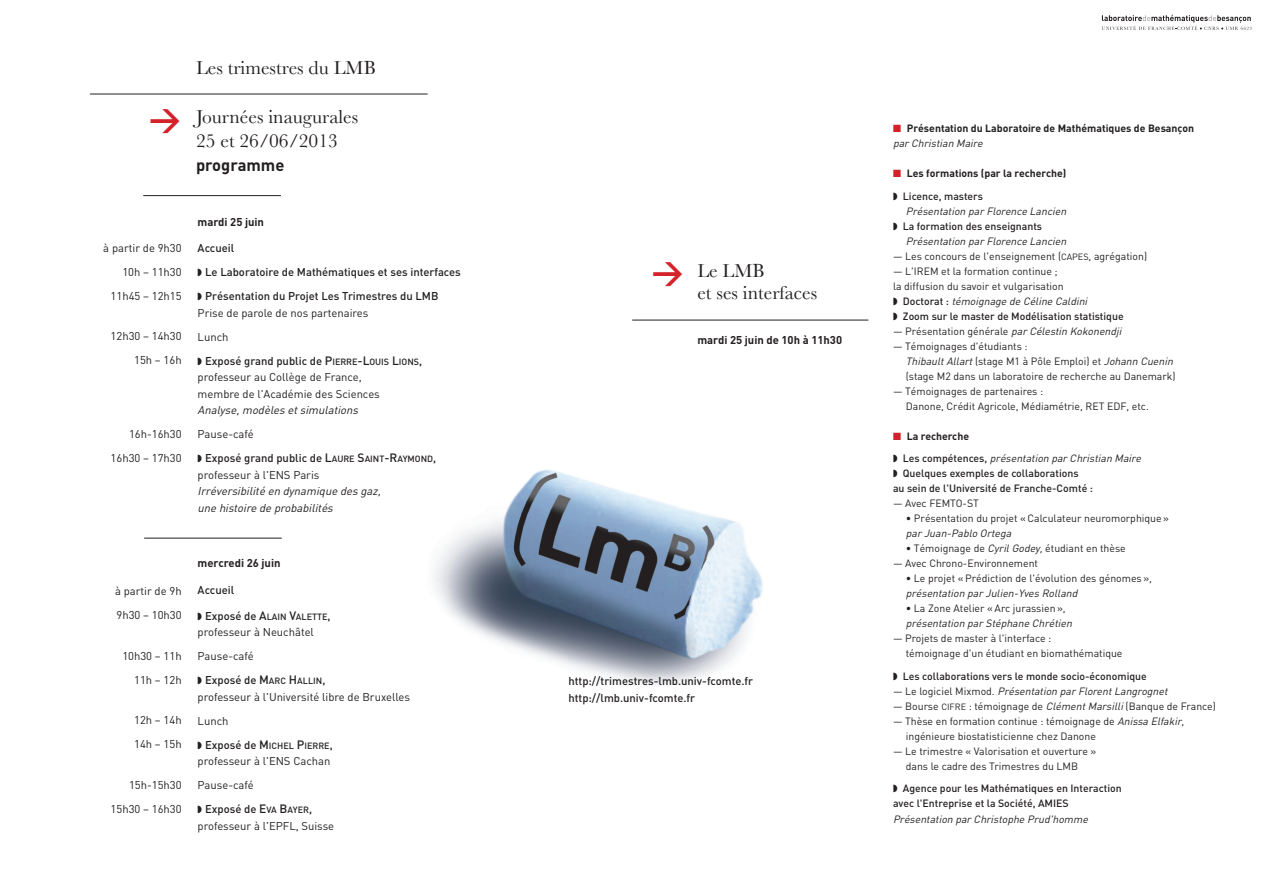
<style>
.page{position:relative;width:1263px;height:893px;background:#fff}
.page>*{position:absolute;margin:0;border:0;box-sizing:border-box;transform-origin:0 0}
.t1{font:700 31.2px "DIN";color:#d32229}
.t2{font:19.5px/22.5px "Baskerville";color:#231f20}
.t3{font:700 16.5px "DIN";color:#231f20}
.t4{font:11.25px/24px "DIN";color:#231f20}
.t5{font:500 11.25px/24px "DIN";color:#231f20}
.t6{font:italic 11.25px/16.5px "DIN";color:#231f20}
.t7{font:700 11.25px "DIN";color:#231f20}
.t8{font:10.5px/15px "DIN";color:#231f20}
.t9{font:500 10.5px/15px "DIN";color:#231f20;text-align:center}
.t10{font:italic 10.5px/22.5px "DIN";color:#231f20}
.t11{font:700 10.5px/15px "DIN";color:#231f20}
.t12{font:500 9px "DIN";color:#231f20}
.s1{font-weight:500}
.s2{font-weight:500;font-size:12px}
.s3{font-weight:500;font-size:9px}
.s4{font-weight:400}
.s5{font-size:12px}
.s6{font-size:9px}
.s7{font-size:11.25px}
.s8{color:#d32229}
.s9{font-weight:400;font-style:italic}
.s10{font-weight:500;font-style:normal}
.s11{font-style:italic}
.s12{font-weight:700;font-style:normal}
.s13{font-style:normal}
.s14{font-size:12px;color:#fff}
</style>
<div class="page">
<img style="left:433px;top:470px;width:330px;height:215px">
<hr style="left:632px;top:320px;width:236px;height:1px;background:#231f20">
<hr style="left:144px;top:538px;width:138px;height:1px;background:#231f20">
<hr style="left:143px;top:195px;width:138px;height:1px;background:#231f20">
<hr style="left:90px;top:94px;width:338px;height:1px;background:#231f20">
<svg style="left:1102px;top:15px;width:149px;height:15px"></svg>
<h1 class="t1" style="left:149px;top:101px;width:33px">&gt;</h1>
<h2 class="t2" style="left:196px;top:56px;width:181px">Les trimestres du LMB</h2>
<h2 class="t2" style="left:196px;top:105px;width:164px;line-height:24px">Journées inaugurales<br>25 et 26/06/2013</h2>
<h3 class="t3" style="left:196px;top:156px;width:90px">programme</h3>
<p class="t4" style="left:103px;top:236px;width:80px;text-align:right">à partir de 9h30<br>10h – 11h30<br>11h45 – 12h15</p>
<p class="t4" style="left:111px;top:324px;width:73px;text-align:right">12h30 – 14h30<br>15h – 16h</p>
<p class="t4" style="left:111px;top:422px;width:73px;text-align:right">16h-16h30<br>16h30 – 17h30</p>
<p class="t7" style="left:198px;top:216px;width:68px">mardi 25 juin</p>
<p class="t5" style="left:205px;top:236px;width:257px;text-indent:-8px">Accueil<br>Le Laboratoire de Mathématiques et ses interfaces<br>Présentation du Projet Les Trimestres du LMB</p>
<p class="t4" style="left:198px;top:301px;width:172px">Prise de parole de nos partenaires<br>Lunch</p>
<p class="t4" style="left:198px;top:352px;width:226px;line-height:16.5px;text-indent:8px"><span class="s1">Exposé grand public de</span> <span class="s2">P</span><span class="s3">IERRE</span><span class="s2">-L</span><span class="s3">OUIS</span> <span class="s2">L</span><span class="s3">IONS</span><span class="s1">, </span>professeur au Collège de France,<br>membre de l'Académie des Sciences</p>
<p class="t6" style="left:198px;top:402px;width:164px">Analyse, modèles et simulations</p>
<p class="t5" style="left:205px;top:422px;width:233px;text-indent:-8px"><span class="s4">Pause-café<br></span>Exposé grand public de <span class="s5">L</span><span class="s6">AURE</span> <span class="s5">S</span><span class="s6">AINT</span><span class="s5">-R</span><span class="s6">AYMOND</span>,</p>
<p class="t4" style="left:198px;top:463px;width:123px">professeur à l'ENS Paris</p>
<p class="t6" style="left:198px;top:483px;width:187px">Irréversibilité en dynamique des gaz, une histoire de probabilités</p>
<p class="t4" style="left:115px;top:579px;width:68px">à partir de 9h<br>9h30 – 10h30</p>
<p class="t4" style="left:122px;top:644px;width:61px;text-align:right">10h30 – 11h<br>11h – 12h</p>
<p class="t4" style="left:134px;top:708px;width:49px">12h – 14h<br>14h – 15h</p>
<p class="t4" style="left:111px;top:773px;width:73px;text-align:right">15h-15h30<br>15h30 – 16h30</p>
<p class="t7" style="left:198px;top:556px;width:84px">mercredi 26 juin</p>
<p class="t5" style="left:198px;top:578px;width:38px">Accueil</p>
<p class="t12" style="left:205px;top:611px;width:127px"><span class="s7">Exposé de</span> <span class="s5">A</span>LAIN <span class="s5">V</span>ALETTE<span class="s7">,</span></p>
<p class="t4" style="left:198px;top:620px;width:118px">professeur à Neuchâtel<br>Pause-café</p>
<p class="t4" style="left:198px;top:672px;width:214px;line-height:16.5px;text-indent:8px"><span class="s1">Exposé de</span> <span class="s2">M</span><span class="s3">ARC</span> <span class="s2">H</span><span class="s3">ALLIN</span><span class="s1">,<br></span>professeur à l'Université libre de Bruxelles</p>
<p class="t4" style="left:198px;top:709px;width:32px">Lunch</p>
<p class="t12" style="left:205px;top:740px;width:129px"><span class="s7">Exposé de</span> <span class="s5">M</span>ICHEL <span class="s5">P</span>IERRE<span class="s7">,</span></p>
<p class="t4" style="left:198px;top:749px;width:134px">professeur à l'ENS Cachan</p>
<p class="t4" style="left:198px;top:773px;width:58px">Pause-café</p>
<p class="t5" style="left:205px;top:797px;width:109px">Exposé de <span class="s5">E</span><span class="s6">VA</span> <span class="s5">B</span><span class="s6">AYER</span>,</p>
<p class="t4" style="left:198px;top:814px;width:138px">professeur à l'EPFL, Suisse</p>
<h1 class="t1" style="left:652px;top:254px;width:33px">&gt;</h1>
<h2 class="t2" style="left:697px;top:259px;width:121px">Le LMB<br>et ses interfaces</h2>
<p class="t7" style="left:697px;top:334px;width:146px">mardi 25 juin de 10h à 11h30</p>
<p class="t5" style="left:568px;top:673px;width:186px;line-height:16.5px">http://trimestres-lmb.univ-fcomte.fr http://lmb.univ-fcomte.fr</p>
<p class="t11" style="left:893px;top:121px;width:303px"><span class="s8">■</span> Présentation du Laboratoire de Mathématiques de Besançon <span class="s9">par Christian Maire</span></p>
<p class="t11" style="left:903px;top:163px;width:165px;line-height:22.5px;text-indent:-10px"><span class="s8">■</span> Les formations (par la recherche)<br><span class="s1">Licence, masters</span></p>
<p class="t10" style="left:906px;top:200px;width:164px">Présentation par Florence Lancien</p>
<p class="t9" style="left:903px;top:219px;width:141px">La formation des enseignants</p>
<p class="t10" style="left:906px;top:230px;width:164px">Présentation par Florence Lancien</p>
<p class="t8" style="left:893px;top:249px;width:256px">— Les concours de l'enseignement (<span class="s6">CAPES</span>, agrégation)</p>
<p class="t8" style="left:893px;top:264px;width:166px">— L'IREM et la formation continue ;</p>
<p class="t8" style="left:893px;top:279px;width:172px">la diffusion du savoir et vulgarisation</p>
<p class="t10" style="left:903px;top:290px;width:188px"><span class="s10">D o c t o ra t :</span> témoignage de Céline Caldini</p>
<p class="t9" style="left:903px;top:309px;width:222px">Zoom sur le master de Modélisation statistique</p>
<p class="t8" style="left:893px;top:324px;width:232px">— Présentation générale <span class="s11">parCélestinKokonendji</span></p>
<p class="t8" style="left:906px;top:339px;width:271px;text-indent:-13px">— Témoignages d'étudiants :<br><span class="s11">ThibaultAllart</span>(stage M1 à Pôle Emploi) et <span class="s11">JohannCuenin </span>(stage M2 dans un laboratoire de recherche au Danemark)</p>
<p class="t8" style="left:906px;top:384px;width:245px;text-indent:-13px">— Témoignages de partenaires :<br>Danone, Crédit Agricole, Médiamétrie, RET EDF, etc.</p>
<p class="t10" style="left:903px;top:425px;width:242px;text-indent:-10px"><span class="s8">■</span> <span class="s12">La recherche<br></span><span class="s10">L e s co m p é t e n ce s ,</span> présentation par Christian Maire</p>
<p class="t9" style="left:893px;top:466px;width:201px">Quelques exemples de collaborations<br>au sein de l'Université de Franche-Comté :</p>
<p class="t8" style="left:893px;top:496px;width:88px">— Avec FEMTO-ST</p>
<p class="t8" style="left:906px;top:511px;width:265px">• Présentation du projet «Calculateur neuromorphique»</p>
<p class="t10" style="left:906px;top:523px;width:109px">par Juan-Pablo Ortega</p>
<p class="t8" style="left:906px;top:541px;width:222px">• Témoignage de <span class="s11">CyrilGodey,</span>étudiant en thèse</p>
<p class="t8" style="left:893px;top:556px;width:147px">— Avec Chrono-Environnement</p>
<p class="t8" style="left:906px;top:571px;width:248px">• Le projet «Prédiction de l'évolution des génomes »,</p>
<p class="t10" style="left:906px;top:583px;width:175px">présentation par Julien-Yves Rolland</p>
<p class="t8" style="left:906px;top:601px;width:161px">• La Zone Atelier «Arc jurassien »,</p>
<p class="t10" style="left:906px;top:613px;width:170px">présentation par Stéphane Chrétien</p>
<p class="t8" style="left:906px;top:631px;width:218px;text-indent:-13px">— Projets de master à l'interface :<br>témoignage d'un étudiant en biomathématique</p>
<p class="t9" style="left:903px;top:669px;width:245px">Les collaborations vers le monde socio-économique</p>
<p class="t10" style="left:893px;top:680px;width:278px"><span class="s13">— Le lo g i c i e l M i x m o d .</span> Présentation par Florent Langrognet</p>
<p class="t8" style="left:893px;top:699px;width:324px">— Bourse <span class="s6">CIFRE</span> : témoignage de <span class="s11">ClémentMarsilli</span>(Banque de France)</p>
<p class="t8" style="left:906px;top:714px;width:280px;text-indent:-13px">— Thèse en formation continue : témoignage de <span class="s11">AnissaElfakir</span>, ingénieure biostatisticienne chez Danone</p>
<p class="t8" style="left:893px;top:744px;width:205px;text-align:center">— Le trimestre « Valorisation et ouverture » dans le cadre des Trimestres du LMB</p>
<p class="t9" style="left:893px;top:781px;width:336px;text-align:left;text-indent:10px">Agence pour les Mathématiques en Interaction<br>avec l'Entreprise et la Société, AMIES<br><span class="s9">Présentation par Christophe Prud'homme</span><span class="s14">h t t p ://l m b . u n i v- fco m t e . f r/</span></p>
</div>
